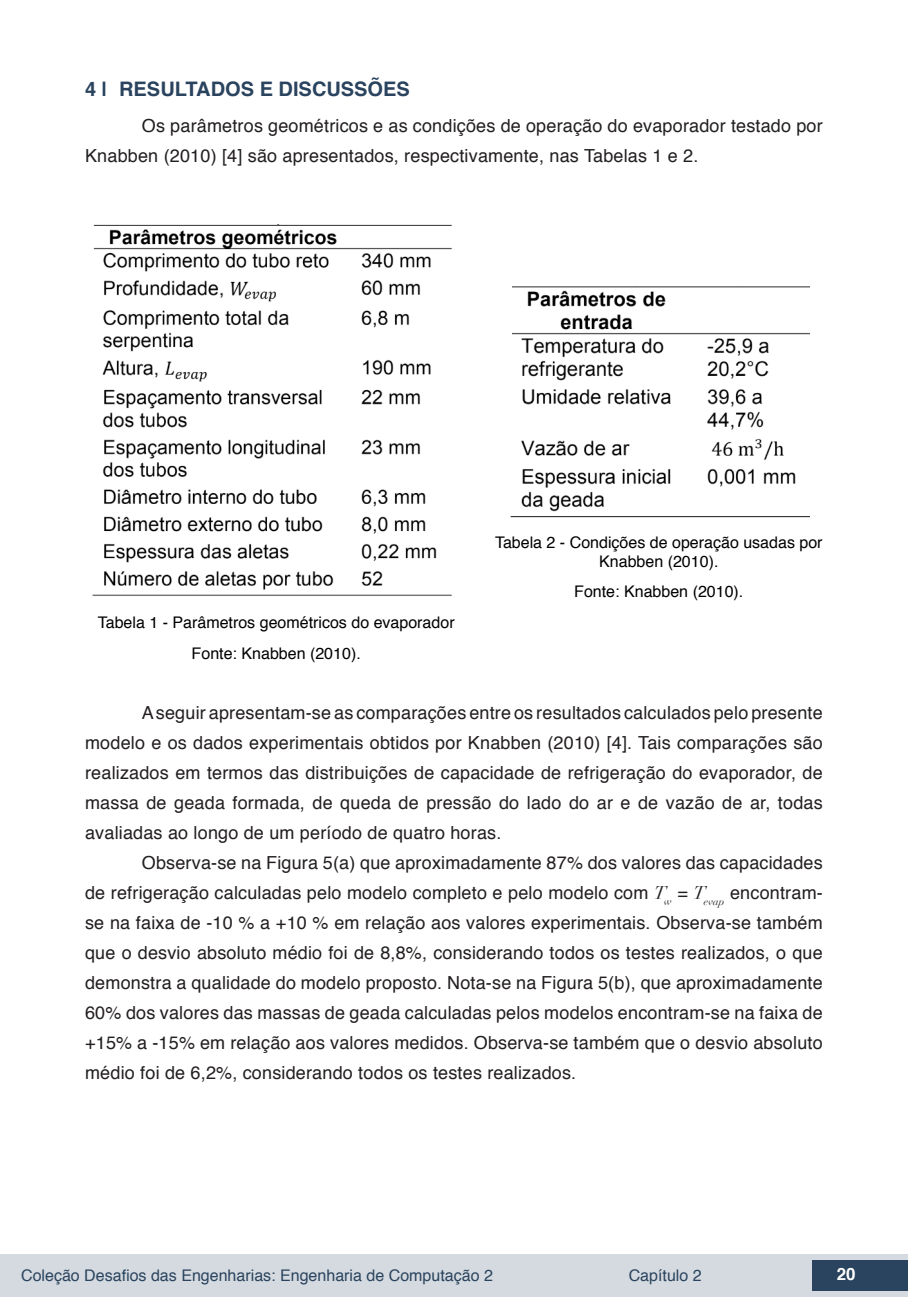
<style>
.page{position:relative;width:908px;height:1304px;background:#fff}
.page>*{position:absolute;margin:0;border:0;box-sizing:border-box;transform-origin:0 0}
.t1{font:700 20px "Helvetica";color:#2a435e}
.t2{font:18px/30px "Helvetica";letter-spacing:.01em;color:#231f20;text-align:justify}
.t3{font:700 16.8px "Helvetica";color:#fff}
.t4{font:16px/30.6px "Helvetica";color:#000;text-align:center}
.t5{font:16px "Helvetica";color:#2a435e}
.s1{font-family:"Didot";font-style:italic}
</style>
<div class="page">
<div style="left:0;top:1254px;width:906px;height:43px;background:#d4dadf"></div>
<div style="left:812px;top:1261px;width:95px;height:30px;background:#2a435e"></div>
<img style="left:92px;top:225px;width:360px;height:371px">
<img style="left:510px;top:286px;width:299px;height:231px">
<p class="t1" style="left:85px;top:73px;width:326px">4 | RESULTADOS E DISCUSSÕES</p>
<p class="t2" style="left:85px;top:111px;width:738px;text-indent:57px">Os parâmetros geométricos e as condições de operação do evaporador testado por<br>Knabben (2010) [4] são apresentados, respectivamente, nas Tabelas 1 e 2.</p>
<p class="t4" style="left:98px;top:608px;width:358px">Tabela 1 - Parâmetros geométricos do evaporador<br>Fonte: Knabben (2010).</p>
<p class="t4" style="left:495px;top:533px;width:329px;line-height:19.2px">Tabela 2 - Condições de operação usadas por<br>Knabben (2010).</p>
<p class="t4" style="left:574px;top:577px;width:170px">Fonte: Knabben (2010).</p>
<p class="t2" style="left:85px;top:698px;width:738px;text-indent:57px">A seguir apresentam-se as comparações entre os resultados calculados pelo presente modelo e os dados experimentais obtidos por Knabben (2010) [4]. Tais comparações são realizados em termos das distribuições de capacidade de refrigeração do evaporador, de massa de geada formada, de queda de pressão do lado do ar e de vazão de ar, todas avaliadas ao longo de um período de quatro horas.</p>
<p class="t2" style="left:85px;top:848px;width:738px;text-indent:57px">Observa-se na Figura 5(a) que aproximadamente 87% dos valores das capacidades de refrigeração calculadas pelo modelo completo e pelo modelo com <span class="s1">T</span><sub>w</sub> = <span class="s1">T</span><sub>evap</sub> encontram&shy;se na faixa de -10 % a +10 % em relação aos valores experimentais. Observa-se também que o desvio absoluto médio foi de 8,8%, considerando todos os testes realizados, o que demonstra a qualidade do modelo proposto. Nota-se na Figura 5(b), que aproximadamente 60% dos valores das massas de geada calculadas pelos modelos encontram-se na faixa de +15% a -15% em relação aos valores medidos. Observa-se também que o desvio absoluto médio foi de 6,2%, considerando todos os testes realizados.</p>
<p class="t5" style="left:21px;top:1263px;width:473px">Coleção Desafios das Engenharias: Engenharia de Computação 2</p>
<p class="t5" style="left:628px;top:1263px;width:74px">Capítulo 2</p>
<p class="t3" style="left:836px;top:1261px;width:20px">20</p>
</div>
